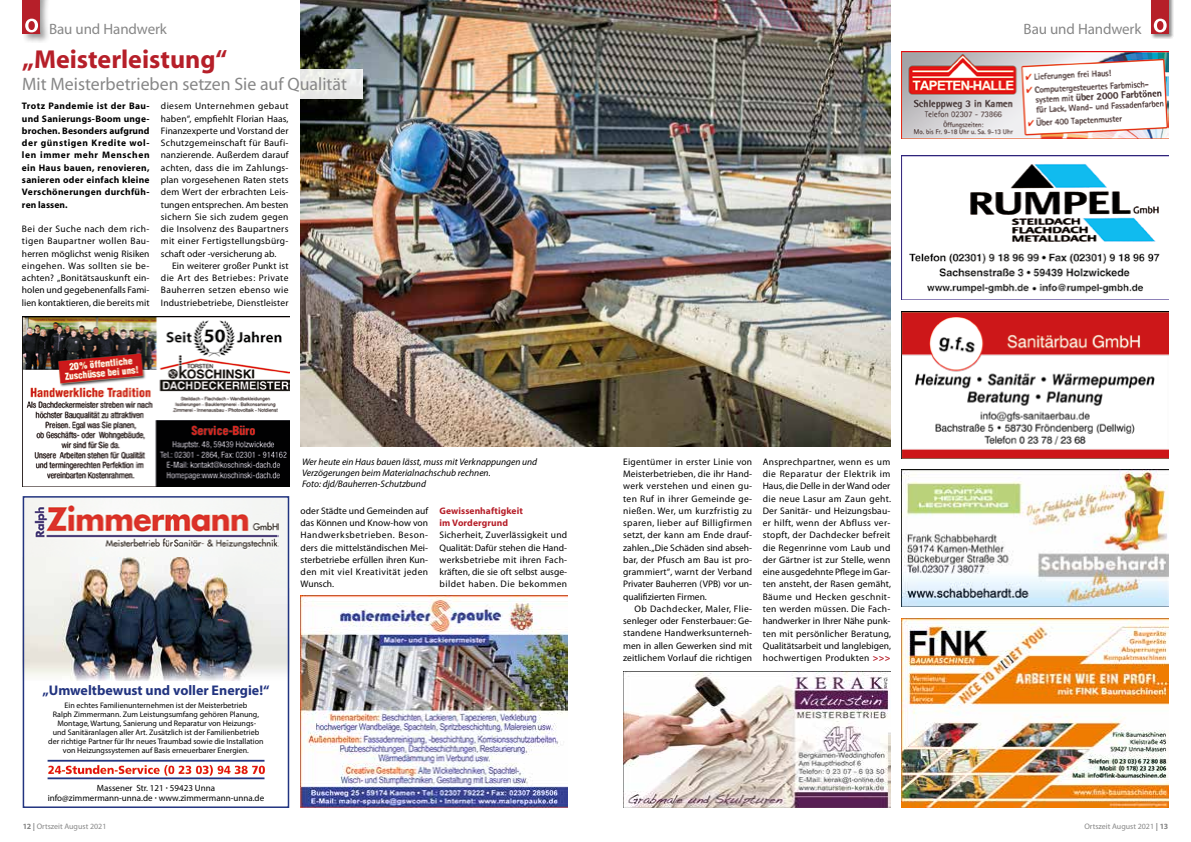
<style>
.page{position:relative;width:1191px;height:842px;background:#fff}
.page>*{position:absolute;margin:0;border:0;box-sizing:border-box;transform-origin:0 0}
.t1{font:700 26px "Myriad";color:#b61f29}
.t2{font:18px "Myriad";color:#878787}
.t3{font:15px "Myriad";letter-spacing:-.01em;color:#878787}
.t4{font:700 14px "Myriad Pro";color:#223480}
.t5{font:9.5px/12.3px "Myriad";letter-spacing:.01em;color:#000;text-align:justify}
.t6{font:700 9.5px/12.3px "Myriad";letter-spacing:.03em;color:#000;text-align:justify}
.t7{font:italic 9.5px/11.4px "Myriad Pro";color:#000}
.t8{font:700 9.5px/12.3px "Myriad";letter-spacing:.01em;color:#b61f29}
.t9{font:9px/9.5px "Myriad Pro";color:#000;text-align:center}
.t10{font:8px/9px "Myriad Pro";color:#000;text-align:center}
.t11{font:8px "Myriad";color:#878787}
.s1{font-weight:600}
.s2{font-weight:700;color:#b61f29}
.s3{font-weight:700}
</style>
<div class="page">
<div style="left:21px;top:0;width:29px;height:44px;background:#000;opacity:.41"></div>
<div style="left:23px;top:0;width:17px;height:34px;background:#b61f29"></div>
<svg style="left:25px;top:19px;width:13px;height:13px"></svg>
<div style="left:1150px;top:0;width:23px;height:39px;background:#000;opacity:.44"></div>
<div style="left:1151px;top:0;width:17px;height:34px;background:#b61f29"></div>
<svg style="left:1153px;top:19px;width:13px;height:13px"></svg>
<img style="left:23px;top:316px;width:266px;height:170px">
<img style="left:26px;top:499px;width:260px;height:182px">
<img style="left:35px;top:504px;width:243px;height:46px">
<img style="left:47px;top:759px;width:218px;height:17px">
<hr style="left:48px;top:777px;width:216px;height:2px;background:#223480">
<hr style="left:48px;top:760px;width:216px;height:2px;background:#223480">
<div style="left:23px;top:496px;width:266px;height:312px;border:2px solid #223480"></div>
<img style="left:300px;top:0;width:590px;height:446px">
<img style="left:901px;top:312px;width:267px;height:146px">
<svg style="left:300px;top:69px;width:63px;height:30px;background:#eaebe9"></svg>
<img style="left:901px;top:155px;width:267px;height:145px">
<img style="left:901px;top:470px;width:267px;height:136px">
<img style="left:901px;top:618px;width:267px;height:190px">
<img style="left:901px;top:51px;width:267px;height:88px">
<img style="left:300px;top:595px;width:267px;height:213px">
<img style="left:624px;top:672px;width:266px;height:136px">
<h3 class="t3" style="left:49px;top:21px;width:119px">Bau und Handwerk</h3>
<h3 class="t3" style="left:1023px;top:21px;width:119px">Bau und Handwerk</h3>
<h1 class="t1" style="left:22px;top:46px;width:207px">„Meisterleistung“</h1>
<h2 class="t2" style="left:22px;top:75px;width:326px">Mit Meisterbetrieben setzen Sie auf Qualität</h2>
<p class="t6" style="left:22px;top:100px;width:129px">Trotz Pandemie ist der Bau&shy;und Sanierungs-Boom unge&shy;brochen. Besonders aufgrund der günstigen Kredite wol&shy;len immer mehr Menschen ein Haus bauen, renovieren, sanieren oder einfach kleine Verschönerungen durchfüh&shy;ren lassen.</p>
<p class="t5" style="left:22px;top:223px;width:129px">Bei der Suche nach dem rich&shy;tigen Baupartner wollen Bau&shy;herren möglichst wenig Risiken eingehen. Was sollten sie be&shy;achten? „Bonitätsauskunft ein&shy;holen und gegebenenfalls Fami&shy;lien kontaktieren, die bereits mit</p>
<p class="t5" style="left:161px;top:101px;width:129px">diesem Unternehmen gebaut haben“, empfiehlt Florian Haas, Finanzexperte und Vorstand der Schutzgemeinschaft für Baufi&shy;nanzierende. Außerdem darauf achten, dass die im Zahlungs&shy;plan vorgesehenen Raten stets dem Wert der erbrachten Leis&shy;tungen entsprechen. Am besten sichern Sie sich zudem gegen die Insolvenz des Baupartners mit einer Fertigstellungsbürg&shy;schaft oder -versicherung ab.</p>
<p class="t5" style="left:161px;top:260px;width:129px;text-indent:11px">Ein weiterer großer Punkt ist die Art des Betriebes: Private Bauherren setzen ebenso wie Industriebetriebe, Dienstleister</p>
<p class="t7" style="left:302px;top:456px;width:237px">Wer heute ein Haus bauen lässt, muss mit Verknappungen und<br>Verzögerungen beim Materialnachschub rechnen.<br>Foto: djd/Bauherren-Schutzbund</p>
<p class="t5" style="left:300px;top:505px;width:129px">oder Städte und Gemeinden auf das Können und Know-how von Handwerksbetrieben. Beson&shy;ders die mittelständischen Mei&shy;sterbetriebe erfüllen ihren Kun&shy;den mit viel Kreativität jeden Wunsch.</p>
<p class="t8" style="left:439px;top:505px;width:85px">Gewissenhaftigkeit im Vordergrund</p>
<p class="t5" style="left:439px;top:529px;width:129px">Sicherheit, Zuverlässigkeit und Qualität: Dafür stehen die Hand&shy;werksbetriebe mit ihren Fach&shy;kräften, die sie oft selbst ausge&shy;bildet haben. Die bekommen</p>
<h3 class="t4" style="left:42px;top:681px;width:228px">„Umweltbewust und voller Energie!“</h3>
<p class="t10" style="left:48px;top:700px;width:217px">Ein echtes Familienunternehmen ist der Meisterbetrieb<br>Ralph Zimmermann. Zum Leistungsumfang gehören Planung, Montage, Wartung, Sanierung und Reparatur von Heizungs-<br>und Sanitäranlagen aller Art. Zusätzlich ist der Familienbetrieb der richtige Partner für Ihr neues Traumbad sowie die Installation von Heizungssystemen auf Basis erneuerbarer Energien.</p>
<p class="t9" style="left:48px;top:783px;width:218px">Massener Str. 121 <span class="s1">·</span> 59423 Unna info@zimmermann-unna.de <span class="s1">·</span> www.zimmermann-unna.de</p>
<p class="t5" style="left:623px;top:456px;width:131px">Eigentümer in erster Linie von Meisterbetrieben, die ihr Hand&shy;werk verstehen und einen gu&shy;ten Ruf in ihrer Gemeinde ge&shy;nießen. Wer, um kurzfristig zu sparen, lieber auf Billigfirmen setzt, der kann am Ende drauf&shy;zahlen.„Die Schäden sind abseh&shy;bar, der Pfusch am Bau ist pro&shy;grammiert“, warnt der Verband Privater Bauherren (VPB) vor un&shy;qualifizierten Firmen.</p>
<p class="t5" style="left:623px;top:603px;width:131px;text-indent:11px">Ob Dachdecker, Maler, Flie&shy;senleger oder Fensterbauer: Ge&shy;standene Handwerksunterneh&shy;men in allen Gewerken sind mit zeitlichem Vorlauf die richtigen</p>
<p class="t5" style="left:763px;top:456px;width:130px">Ansprechpartner, wenn es um die Reparatur der Elektrik im Haus, die Delle in der Wand oder die neue Lasur am Zaun geht.<br>Der Sanitär- und Heizungsbau&shy;er hilft, wenn der Abfluss ver&shy;stopft, der Dachdecker befreit die Regenrinne vom Laub und der Gärtner ist zur Stelle, wenn eine ausgedehnte Pflege im Gar&shy;ten ansteht, der Rasen gemäht, Bäume und Hecken geschnit&shy;ten werden müssen. Die Fach&shy;handwerker in Ihrer Nähe punk&shy;ten mit persönlicher Beratung, Qualitätsarbeit und langlebigen, hochwertigen Produkten <span class="s2">&gt;&gt;&gt;</span></p>
<p class="t11" style="left:23px;top:823px;width:85px"><span class="s3">12 |</span> Ortszeit August 2021</p>
<p class="t11" style="left:1084px;top:823px;width:85px">Ortszeit August 2021 <span class="s3">| 13</span></p>
</div>
